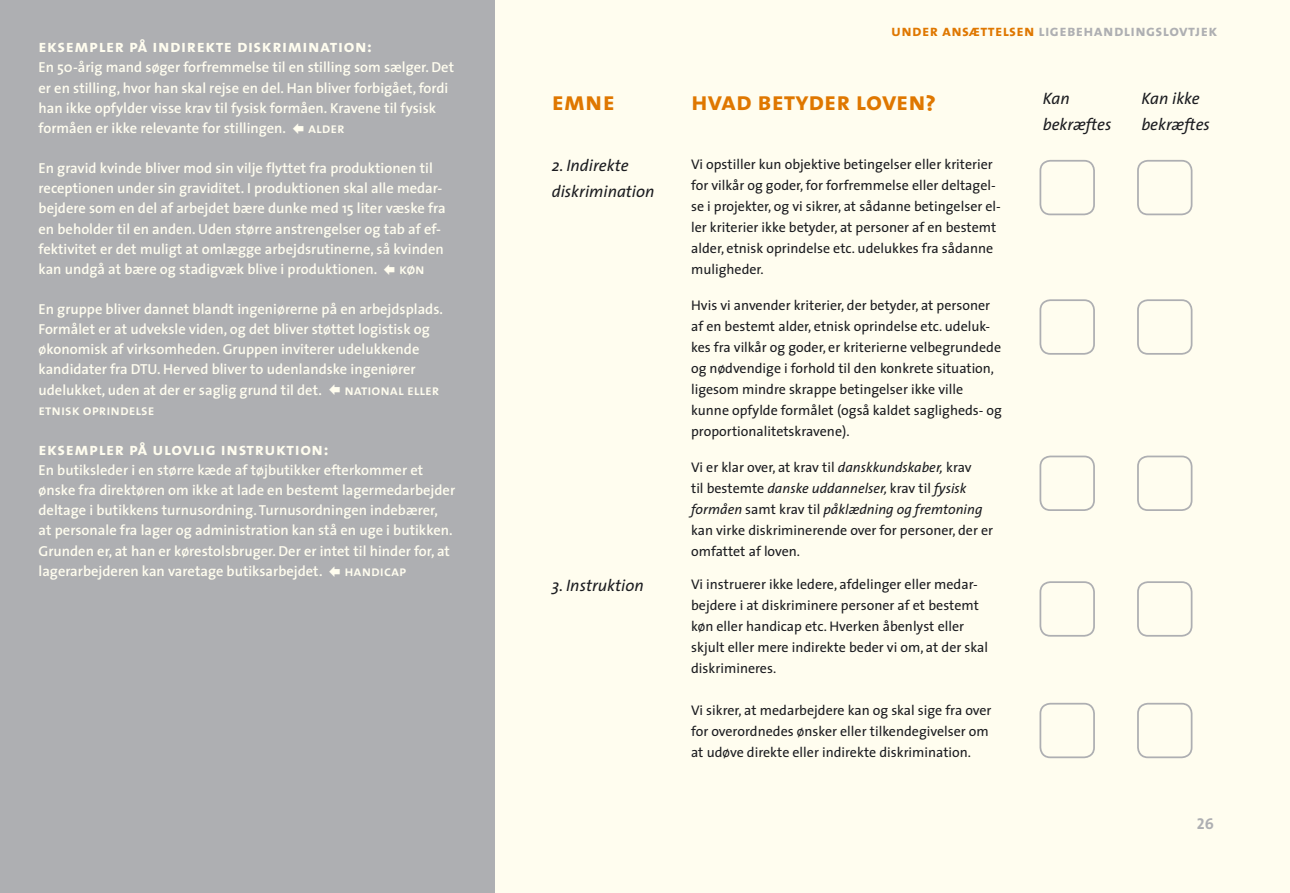
<style>
.page{position:relative;width:1290px;height:893px;background:#fffdef}
.page>*{position:absolute;margin:0;border:0;box-sizing:border-box;transform-origin:0 0}
.t1{font:26.25px "The Sans Bold Caps";color:#df7700}
.t2{font:17.5px "The Sans Bold Caps";letter-spacing:.035em;color:#fffdef}
.t3{font:italic 16.62px/26.2px "The Sans";color:#1b1c20}
.t4{font:15.75px "The Sans Bold Caps";letter-spacing:.02em;color:#aeafb2}
.t5{font:600 14.53px/20.1px "The Sans";color:#fffdef}
.t6{font:14.53px "The Sans Semi Bold Caps";color:#fffdef}
.t7{font:14px/21px "The Sans";color:#1b1c20}
.s1{color:#df7700}
.s2{font-style:italic}
</style>
<div class="page">
<div style="left:0;top:0;width:495px;height:893px;background:#aeafb2"></div>
<svg style="left:1039px;top:160px;width:56px;height:54px"></svg>
<svg style="left:1137px;top:160px;width:56px;height:54px"></svg>
<svg style="left:1039px;top:299px;width:56px;height:55px"></svg>
<svg style="left:1137px;top:299px;width:56px;height:55px"></svg>
<svg style="left:1039px;top:455px;width:56px;height:55px"></svg>
<svg style="left:1137px;top:455px;width:56px;height:55px"></svg>
<svg style="left:1039px;top:581px;width:56px;height:55px"></svg>
<svg style="left:1137px;top:581px;width:56px;height:55px"></svg>
<svg style="left:1039px;top:702px;width:56px;height:55px"></svg>
<svg style="left:1137px;top:702px;width:56px;height:55px"></svg>
<p class="t2" style="left:39px;top:32px;width:335px">eksempler på indirekte diskrimination:</p>
<p class="t5" style="left:39px;top:57px;width:417px">En 50-årig mand søger forfremmelse til en stilling som sælger. Det er en stilling, hvor han skal rejse en del. Han bliver forbigået, fordi han ikke opfylder visse krav til fysisk formåen. Kravene til fysisk formåen er ikke relevante for stillingen.</p>
<p class="t6" style="left:308px;top:116px;width:38px">alder</p>
<p class="t5" style="left:39px;top:158px;width:408px">En gravid kvinde bliver mod sin vilje flyttet fra produktionen til receptionen under sin graviditet. I produktionen skal alle medar&shy;bejdere som en del af arbejdet bære dunke med 15 liter væske fra en beholder til en anden. Uden større anstrengelser og tab af ef&shy;fektivitet er det muligt at omlægge arbejdsrutinerne, så kvinden kan undgå at bære og stadigvæk blive i produktionen.</p>
<p class="t6" style="left:399px;top:257px;width:27px">køn</p>
<p class="t5" style="left:39px;top:299px;width:406px">En gruppe bliver dannet blandt ingeniørerne på en arbejdsplads.<br>Formålet er at udveksle viden, og det bliver støttet logistisk og økonomisk af virksomheden. Gruppen inviterer udelukkende kandidater fra DTU. Herved bliver to udenlandske ingeniører udelukket, uden at der er saglig grund til det.</p>
<p class="t6" style="left:344px;top:377px;width:97px">national eller</p>
<p class="t6" style="left:39px;top:398px;width:117px">etnisk oprindelse</p>
<p class="t2" style="left:39px;top:434px;width:291px">eksempler på ulovlig instruktion:</p>
<p class="t5" style="left:39px;top:460px;width:418px">En butiksleder i en større kæde af tøjbutikker efterkommer et ønske fra direktøren om ikke at lade en bestemt lagermedarbejder deltage i butikkens turnusordning. Turnusordningen indebærer,<br>at personale fra lager og administration kan stå en uge i butikken.<br>Grunden er, at han er kørestolsbruger. Der er intet til hinder for, at lagerarbejderen kan varetage butiksarbejdet.</p>
<p class="t6" style="left:344px;top:559px;width:64px">handicap</p>
<p class="t4" style="left:891px;top:18px;width:328px"><span class="s1">under ansættelsen</span> ligebehandlingslovtjek</p>
<h1 class="t1" style="left:552px;top:80px;width:64px">emne</h1>
<h1 class="t1" style="left:691px;top:80px;width:246px">hvad betyder loven?</h1>
<p class="t3" style="left:1043px;top:84px;width:70px">Kan bekræftes</p>
<p class="t3" style="left:1141px;top:84px;width:70px">Kan ikke bekræftes</p>
<p class="t3" style="left:552px;top:152px;width:104px">2. Indirekte diskrimination</p>
<p class="t7" style="left:691px;top:153px;width:311px">Vi opstiller kun objektive betingelser eller kriterier for vilkår og goder, for forfremmelse eller deltagel&shy;se i projekter, og vi sikrer, at sådanne betingelser el&shy;ler kriterier ikke betyder, at personer af en bestemt alder, etnisk oprindelse etc. udelukkes fra sådanne muligheder.</p>
<p class="t7" style="left:691px;top:295px;width:312px">Hvis vi anvender kriterier, der betyder, at personer af en bestemt alder, etnisk oprindelse etc. udeluk&shy;kes fra vilkår og goder, er kriterierne velbegrundede og nødvendige i forhold til den konkrete situation, ligesom mindre skrappe betingelser ikke ville kunne opfylde formålet (også kaldet sagligheds- og proportionalitetskravene).</p>
<p class="t7" style="left:691px;top:456px;width:303px">Vi er klar over, at krav til <span class="s2">danskkundskaber,</span> krav<br>til bestemte <span class="s2">danske uddannelser,</span> krav til <span class="s2">fysisk formåen</span> samt krav til <span class="s2">påklædning og fremtoning </span>kan virke diskriminerende over for personer, der er omfattet af loven.</p>
<p class="t3" style="left:552px;top:572px;width:93px">3. Instruktion</p>
<p class="t7" style="left:691px;top:574px;width:298px">Vi instruerer ikke ledere, afdelinger eller medar&shy;bejdere i at diskriminere personer af et bestemt køn eller handicap etc. Hverken åbenlyst eller skjult eller mere indirekte beder vi om, at der skal diskrimineres.</p>
<p class="t7" style="left:691px;top:700px;width:302px">Vi sikrer, at medarbejdere kan og skal sige fra over for overordnedes ønsker eller tilkendegivelser om at udøve direkte eller indirekte diskrimination.</p>
<p class="t4" style="left:1196px;top:811px;width:19px">26</p>
</div>
